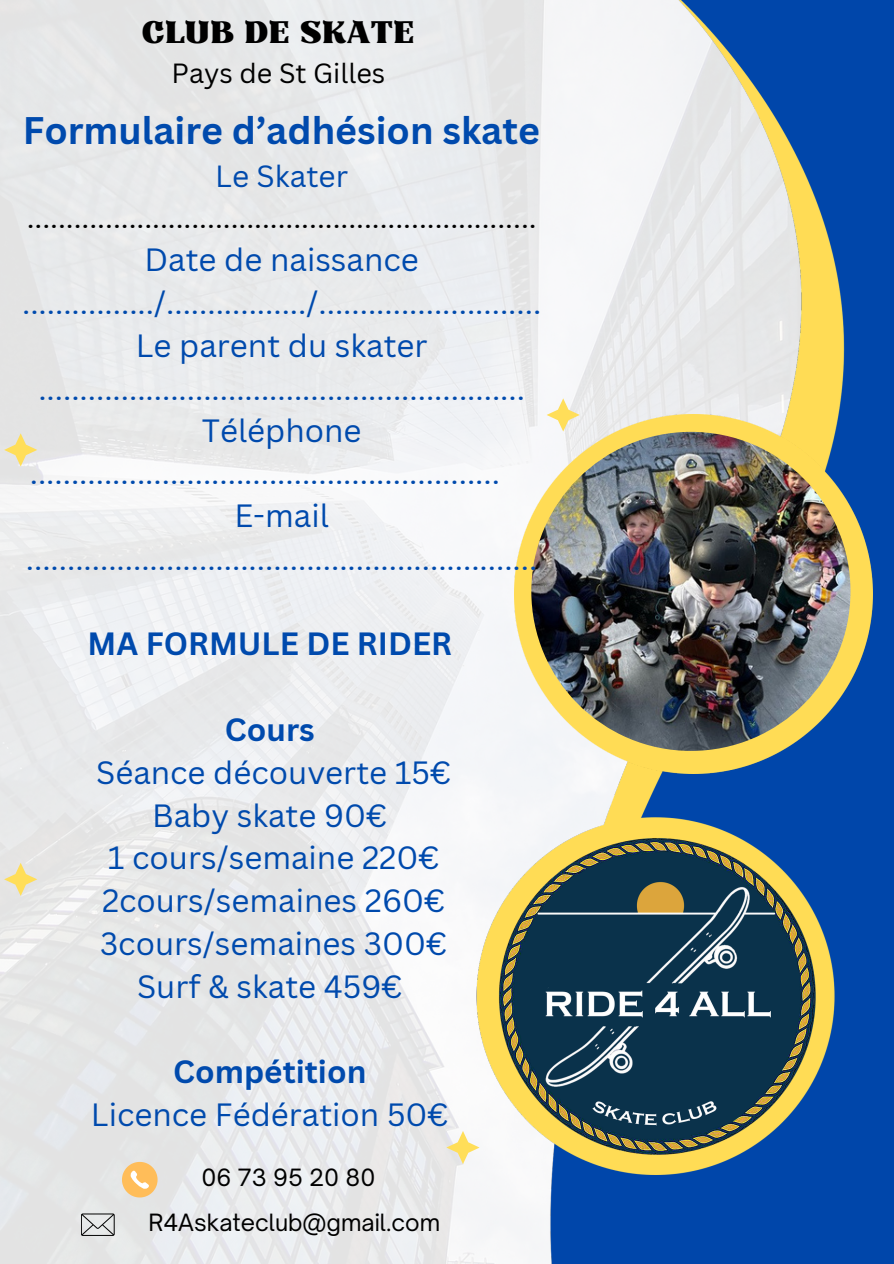
<style>
.page{position:relative;width:894px;height:1264px;background:#fff}
.page>*{position:absolute;margin:0;border:0;box-sizing:border-box;transform-origin:0 0}
.t1{font:700 37.35px "Canva Sans";color:#004aad}
.t2{font:31.35px/42.8px "Canva Sans";color:#004aad;text-align:center}
.t3{font:700 31.35px "Canva Sans";color:#004aad}
.t4{font:30.9px "Kaftus";color:#000}
.t5{font:29.85px "Canva Sans";color:#000}
.t6{font:29.85px "Canva Sans";color:#004aad}
.t7{font:27px "Canva Sans";color:#000}
.t8{font:22.8px/44.8px "Open Sauce One";color:#000;text-align:center}
</style>
<div class="page">
<img style="left:0;top:0;width:469px;height:1263px">
<img style="left:469px;top:0;width:424px;height:1263px">
<img style="left:402px;top:746px;width:491px;height:512px">
<img style="left:514px;top:415px;width:358px;height:358px">
<img style="left:531px;top:432px;width:319px;height:319px">
<svg style="left:4px;top:862px;width:33px;height:34px"></svg>
<svg style="left:81px;top:1213px;width:34px;height:22px"></svg>
<svg style="left:4px;top:433px;width:33px;height:33px"></svg>
<svg style="left:122px;top:1161px;width:35px;height:36px"></svg>
<svg style="left:130px;top:1170px;width:19px;height:18px"></svg>
<svg style="left:446px;top:1130px;width:33px;height:34px"></svg>
<svg style="left:546px;top:398px;width:33px;height:33px"></svg>
<p class="t4" style="left:142px;top:13px;width:274px">CLUB DE SKATE</p>
<p class="t7" style="left:171px;top:54px;width:215px">Pays de St Gilles</p>
<p class="t1" style="left:23px;top:104px;width:518px">Formulaire d’adhésion skate</p>
<p class="t6" style="left:215px;top:155px;width:134px">Le Skater</p>
<p class="t5" style="left:27px;top:196px;width:511px">.................................................................</p>
<p class="t2" style="left:144px;top:238px;width:276px">Date de naissance</p>
<p class="t2" style="left:22px;top:280px;width:520px">................/................./...........................</p>
<p class="t2" style="left:136px;top:323px;width:293px">Le parent du skater</p>
<p class="t2" style="left:38px;top:366px;width:488px">...........................................................</p>
<p class="t2" style="left:202px;top:409px;width:161px">Téléphone</p>
<p class="t2" style="left:30px;top:450px;width:471px">.........................................................</p>
<p class="t2" style="left:234px;top:493px;width:96px">E-mail</p>
<p class="t2" style="left:26px;top:536px;width:513px">..............................................................</p>
<p class="t3" style="left:88px;top:622px;width:366px">MA FORMULE DE RIDER</p>
<p class="t3" style="left:225px;top:707px;width:91px">Cours</p>
<p class="t2" style="left:96px;top:750px;width:356px">Séance découverte 15€<br>Baby skate 90€<br>1 cours/semaine 220€<br>2cours/semaines 260€<br>3cours/semaines 300€<br>Surf &amp; skate 459€</p>
<p class="t3" style="left:173px;top:1049px;width:194px">Compétition</p>
<p class="t2" style="left:91px;top:1092px;width:359px">Licence Fédération 50€</p>
<p class="t8" style="left:148px;top:1154px;width:293px">06 73 95 20 80<br>R4Askateclub@gmail.com</p>
</div>
